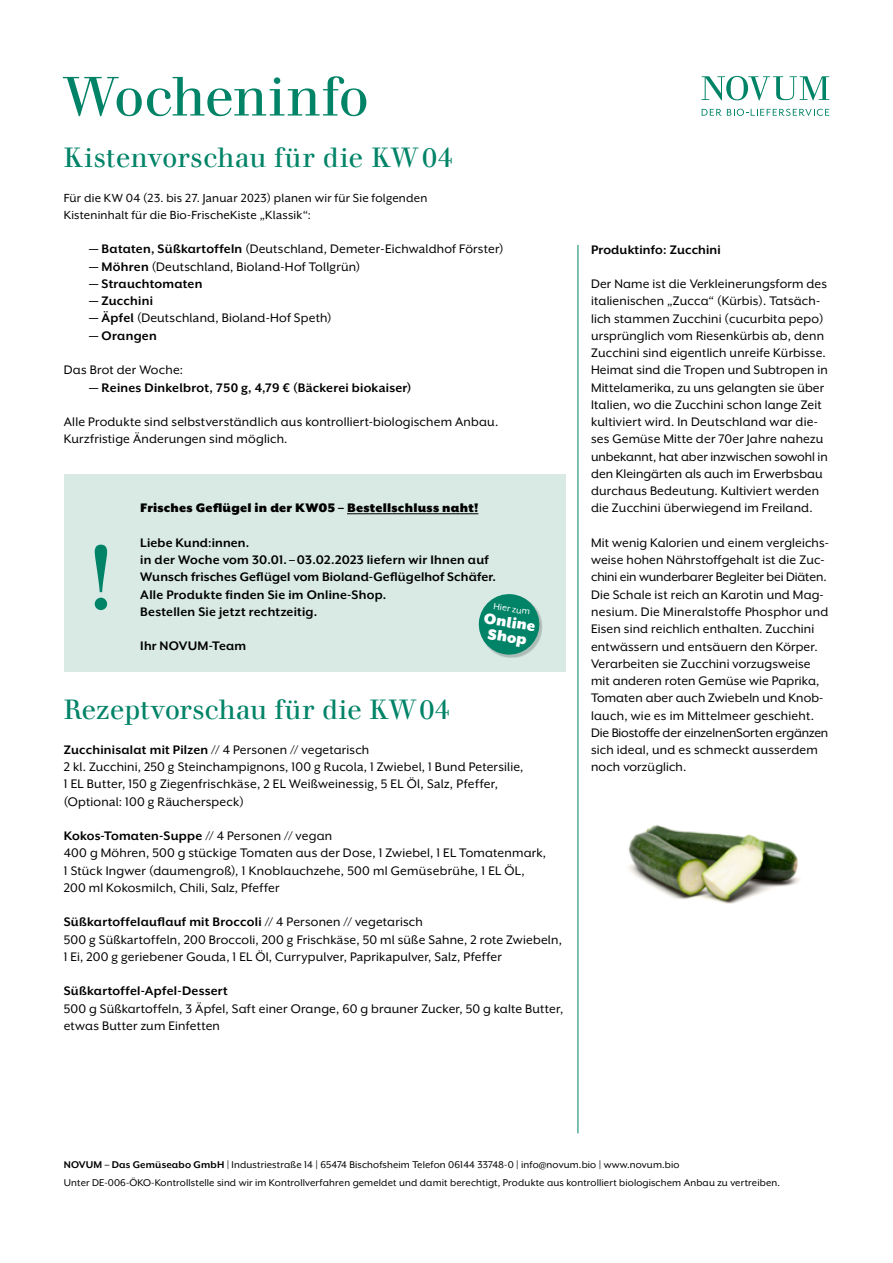
<style>
.page{position:relative;width:893px;height:1263px;background:#fff}
.page>*{position:absolute;margin:0;border:0;box-sizing:border-box;transform-origin:0 0}
.t1{font:90px "Walbaum Com";color:#008367}
.t2{font:54px "Walbaum Com";letter-spacing:-.015em;color:#008367}
.t3{font:27px "Walbaum Com";letter-spacing:.01em;color:#008367}
.t4{font:900 17.25px/14.7px "Mr Eaves XL San OT";color:#fff;text-align:center}
.t5{font:14.25px/17.2px "Mr Eaves XL San OT";letter-spacing:.01em;color:#000}
.t6{font:700 14.25px/17.2px "Mr Eaves XL San OT";letter-spacing:.015em;color:#000}
.t7{font:900 14.25px "Mr Eaves XL San OT";letter-spacing:.02em;color:#000}
.t8{font:13.5px/17.2px "Mr Eaves XL San OT";letter-spacing:.015em;color:#000}
.t9{font:11.25px/17.7px "Mr Eaves XL San OT";letter-spacing:.01em;color:#000}
.t10{font:10.35px "Mr Eaves XL San OT";color:#fff}
.s1{font-weight:700}
</style>
<div class="page">
<svg style="left:702px;top:76px;width:127px;height:24px"></svg>
<svg style="left:702px;top:109px;width:127px;height:7px"></svg>
<img style="left:628px;top:825px;width:172px;height:79px">
<div style="left:64px;top:474px;width:502px;height:198px;background:#d9eae5"></div>
<hr style="left:347px;top:513px;width:131px;height:1px;background:#000">
<hr style="left:578px;top:245px;width:1px;height:888px;background:#008367">
<div style="left:481px;top:596px;width:62px;height:62px;background:#000;opacity:.2"></div>
<svg style="left:478px;top:594px;width:63px;height:62px"></svg>
<h2 class="t2" style="left:64px;top:64px;width:307px">Wocheninfo</h2>
<h3 class="t3" style="left:64px;top:142px;width:391px">Kistenvorschau für die KW04</h3>
<p class="t8" style="left:64px;top:189px;width:365px">Für die KW 04 (23. bis 27. Januar 2023) planen wir für Sie folgenden<br>Kisteninhalt für die Bio-FrischeKiste „Klassik“:</p>
<p class="t5" style="left:89px;top:240px;width:416px"><span class="s1">— Bataten, Süßkartoffeln</span> (Deutschland, Demeter-Eichwaldhof Förster)</p>
<p class="t5" style="left:89px;top:258px;width:272px"><span class="s1">— Möhren</span> (Deutschland, Bioland-Hof Tollgrün)</p>
<p class="t6" style="left:89px;top:275px;width:115px">— Strauchtomaten</p>
<p class="t6" style="left:89px;top:292px;width:65px">— Zucchini</p>
<p class="t5" style="left:89px;top:309px;width:244px"><span class="s1">— Äpfel</span> (Deutschland, Bioland-Hof Speth)</p>
<p class="t6" style="left:89px;top:327px;width:69px">— Orangen</p>
<p class="t5" style="left:64px;top:361px;width:121px">Das Brot der Woche:</p>
<p class="t6" style="left:89px;top:379px;width:324px">— Reines Dinkelbrot, 750 g, 4,79 € (Bäckerei biokaiser)</p>
<p class="t5" style="left:64px;top:413px;width:436px">Alle Produkte sind selbstverständlich aus kontrolliert-biologischem Anbau.<br>Kurzfristige Änderungen sind möglich.</p>
<h1 class="t1" style="left:88px;top:524px;width:28px">!</h1>
<p class="t7" style="left:140px;top:500px;width:340px">Frisches Geflügel in der KW05 – Bestellschluss naht!</p>
<p class="t6" style="left:140px;top:534px;width:357px">Liebe Kund:innen.<br>in der Woche vom 30.01. – 03.02.2023 liefern wir Ihnen auf Wunsch frisches Geflügel vom Bioland-Geflügelhof Schäfer.<br>Alle Produkte finden Sie im Online-Shop.<br>Bestellen Sie jetzt rechtzeitig.</p>
<p class="t6" style="left:140px;top:637px;width:108px">Ihr NOVUM-Team</p>
<p class="t10" style="left:494px;top:601px;width:38px;rotate:9deg">Hier zum</p>
<p class="t4" style="left:485px;top:611px;width:53px;rotate:9deg">Online<br>Shop</p>
<h3 class="t3" style="left:64px;top:694px;width:388px">Rezeptvorschau für die KW04</h3>
<p class="t5" style="left:64px;top:741px;width:461px"><span class="s1">Zucchinisalat mit Pilzen</span> // 4 Personen // vegetarisch<br>2 kl. Zucchini, 250 g Steinchampignons, 100 g Rucola, 1 Zwiebel, 1 Bund Petersilie, 1 EL Butter, 150 g Ziegenfrischkäse, 2 EL Weißweinessig, 5 EL Öl, Salz, Pfeffer, (Optional: 100 g Räucherspeck)</p>
<p class="t5" style="left:64px;top:827px;width:484px"><span class="s1">Kokos-Tomaten-Suppe</span> // 4 Personen // vegan<br>400 g Möhren, 500 g stückige Tomaten aus der Dose, 1 Zwiebel, 1 EL Tomatenmark, 1 Stück Ingwer (daumengroß), 1 Knoblauchzehe, 500 ml Gemüsebrühe, 1 EL ÖL, 200 ml Kokosmilch, Chili, Salz, Pfeffer</p>
<p class="t5" style="left:64px;top:913px;width:500px"><span class="s1">Süßkartoffelauflauf mit Broccoli</span> // 4 Personen // vegetarisch<br>500 g Süßkartoffeln, 200 Broccoli, 200 g Frischkäse, 50 ml süße Sahne, 2 rote Zwiebeln,<br>1 Ei, 200 g geriebener Gouda, 1 EL Öl, Currypulver, Paprikapulver, Salz, Pfeffer</p>
<p class="t6" style="left:64px;top:982px;width:166px">Süßkartoffel-Apfel-Dessert</p>
<p class="t5" style="left:64px;top:1000px;width:501px">500 g Süßkartoffeln, 3 Äpfel, Saft einer Orange, 60 g brauner Zucker, 50 g kalte Butter, etwas Butter zum Einfetten</p>
<p class="t6" style="left:591px;top:241px;width:131px">Produktinfo: Zucchini</p>
<p class="t5" style="left:591px;top:275px;width:238px">Der Name ist die Verkleinerungsform des italienischen „Zucca“ (Kürbis). Tatsäch&shy;lich stammen Zucchini (cucurbita pepo) ursprünglich vom Riesenkürbis ab, denn Zucchini sind eigentlich unreife Kürbisse.<br>Heimat sind die Tropen und Subtropen in Mittelamerika, zu uns gelangten sie über Italien, wo die Zucchini schon lange Zeit kultiviert wird. In Deutschland war die&shy;ses Gemüse Mitte der 70er Jahre nahezu unbekannt, hat aber inzwischen sowohl in den Kleingärten als auch im Erwerbsbau durchaus Bedeutung. Kultiviert werden die Zucchini überwiegend im Freiland.</p>
<p class="t5" style="left:591px;top:534px;width:239px">Mit wenig Kalorien und einem vergleichs&shy;weise hohen Nährstoffgehalt ist die Zuc&shy;chini ein wunderbarer Begleiter bei Diäten.<br>Die Schale ist reich an Karotin und Mag&shy;nesium. Die Mineralstoffe Phosphor und Eisen sind reichlich enthalten. Zucchini entwässern und entsäuern den Körper.<br>Verarbeiten sie Zucchini vorzugsweise mit anderen roten Gemüse wie Paprika, Tomaten aber auch Zwiebeln und Knob&shy;lauch, wie es im Mittelmeer geschieht.<br>Die Biostoffe der einzelnenSorten ergänzen sich ideal, und es schmeckt ausserdem noch vorzüglich.</p>
<p class="t9" style="left:64px;top:1156px;width:718px"><span class="s1">NOVUM – Das Gemüseabo GmbH</span> | Industriestraße 14 | 65474 Bischofsheim Telefon 06144 33748-0 | info@novum.bio | www.novum.bio<br>Unter DE-006-ÖKO-Kontrollstelle sind wir im Kontrollverfahren gemeldet und damit berechtigt, Produkte aus kontrolliert biologischem Anbau zu vertreiben.</p>
</div>
